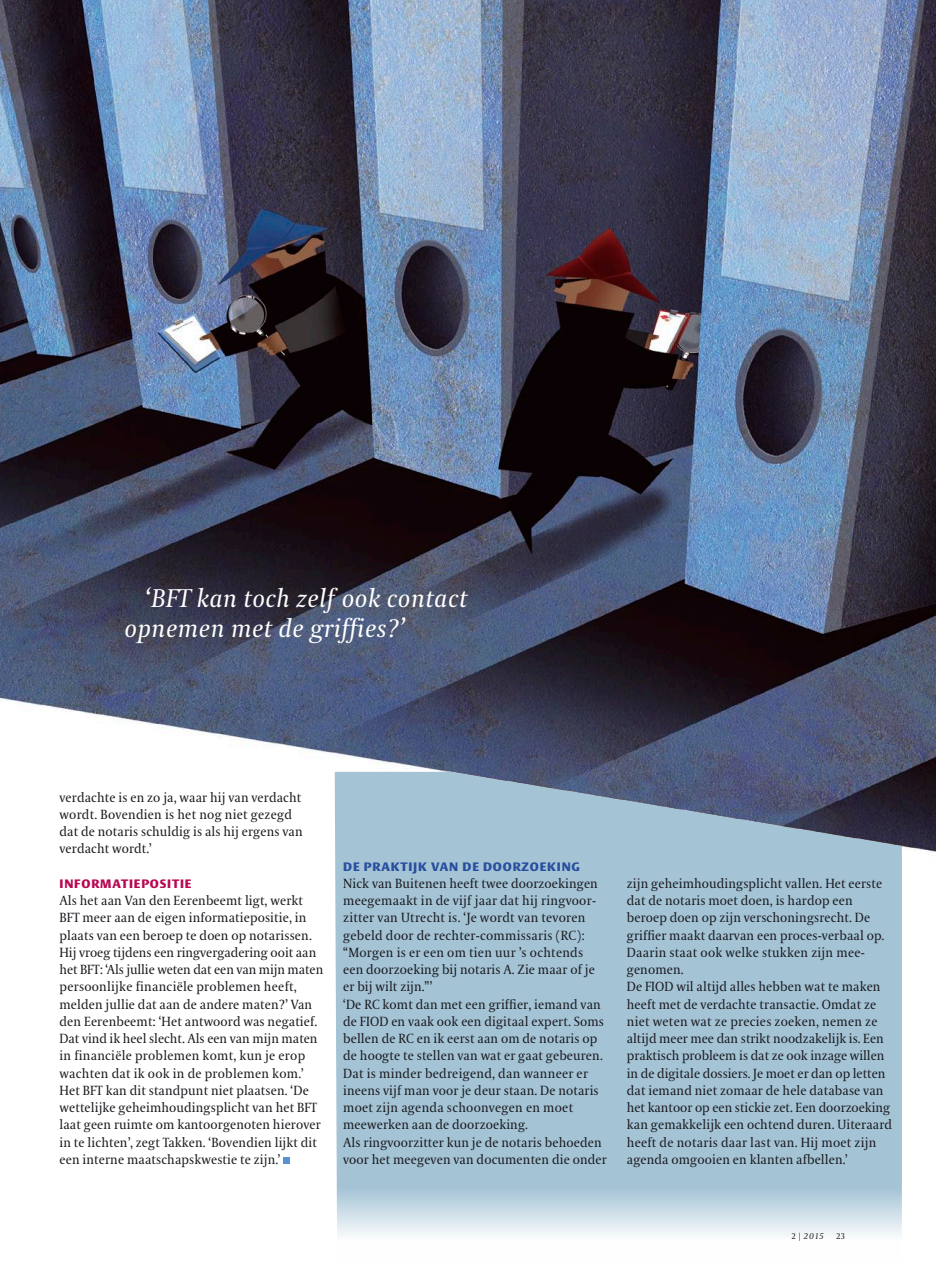
<style>
.page{position:relative;width:936px;height:1263px;background:#fff}
.page>*{position:absolute;margin:0;border:0;box-sizing:border-box;transform-origin:0 0}
.t1{font:italic 25.5px/30px "VPRO Coranto";letter-spacing:.02em;color:#fff}
.t2{font:13.2px/17.2px "VPRO Coranto";letter-spacing:.01em;color:#1a1a1f}
.t3{font:700 12px "VPRO Vesta";letter-spacing:.07em;color:#284e9f}
.t4{font:700 12px "VPRO Vesta";letter-spacing:.07em;color:#b80852}
.t5{font:italic 8.25px "VPRO Coranto";color:#1a1a1f}
.t6{font:8.25px "VPRO Coranto Cn";color:#1a1a1f}
.s1{font-family:"VPRO Coranto Cn";font-style:normal}
</style>
<div class="page">
<img style="left:0;top:0;width:935px;height:884px">
<div style="left:283px;top:1157px;width:7px;height:7px;background:#5793cf"></div>
<svg style="left:335px;top:772px;width:566px;height:463px;background:#a2bed0"></svg>
<h1 class="t1" style="left:124px;top:584px;width:344px;text-indent:21px">‘BFT kan toch zelf ook contact opnemen met de griffies?’</h1>
<p class="t2" style="left:59px;top:788px;width:244px">verdachte is en zo ja, waar hij van verdacht wordt. Bovendien is het nog niet gezegd dat de notaris schuldig is als hij ergens van verdacht wordt.’</p>
<p class="t4" style="left:59px;top:878px;width:133px">INFORMATIEPOSITIE</p>
<p class="t2" style="left:59px;top:892px;width:265px">Als het aan Van den Eerenbeemt ligt, werkt BFT meer aan de eigen informatiepositie, in plaats van een beroep te doen op notarissen.<br>Hij vroeg tijdens een ringvergadering ooit aan het BFT: ‘Als jullie weten dat een van mijn maten persoonlijke financiële problemen heeft, melden jullie dat aan de andere maten?’ Van den Eerenbeemt: ‘Het antwoord was negatief.<br>Dat vind ik heel slecht. Als een van mijn maten in financiële problemen komt, kun je erop wachten dat ik ook in de problemen kom.’ Het BFT kan dit standpunt niet plaatsen. ‘De wettelijke geheimhoudingsplicht van het BFT laat geen ruimte om kantoorgenoten hierover in te lichten’, zegt Takken. ‘Bovendien lijkt dit een interne maatschapskwestie te zijn.’</p>
<p class="t3" style="left:343px;top:861px;width:238px">DE PRAKTIJK VAN DE DOORZOEKING</p>
<p class="t2" style="left:343px;top:875px;width:265px">Nick van Buitenen heeft twee doorzoekingen meegemaakt in de vijf jaar dat hij ringvoor&shy;zitter van Utrecht is. ‘Je wordt van tevoren gebeld door de rechter-commissaris (RC): “Morgen is er een om tien uur ’s ochtends<br>een doorzoeking bij notaris A. Zie maar of je er bij wilt zijn.”’<br>‘De RC komt dan met een griffier, iemand van de FIOD en vaak ook een digitaal expert. Soms bellen de RC en ik eerst aan om de notaris op de hoogte te stellen van wat er gaat gebeuren.<br>Dat is minder bedreigend, dan wanneer er ineens vijf man voor je deur staan. De notaris moet zijn agenda schoonvegen en moet meewerken aan de doorzoeking.<br>Als ringvoorzitter kun je de notaris behoeden voor het meegeven van documenten die onder</p>
<p class="t2" style="left:626px;top:875px;width:267px">zijn geheimhoudingsplicht vallen. Het eerste dat de notaris moet doen, is hardop een beroep doen op zijn verschoningsrecht. De griffier maakt daarvan een proces-verbaal op.<br>Daarin staat ook welke stukken zijn mee-- genomen.<br>De FIOD wil altijd alles hebben wat te maken heeft met de verdachte transactie. Omdat ze niet weten wat ze precies zoeken, nemen ze altijd meer mee dan strikt noodzakelijk is. Een praktisch probleem is dat ze ook inzage willen in de digitale dossiers. Je moet er dan op letten dat iemand niet zomaar de hele database van het kantoor op een stickie zet. Een doorzoeking kan gemakkelijk een ochtend duren. Uiteraard heeft de notaris daar last van. Hij moet zijn agenda omgooien en klanten afbellen.’</p>
<p class="t5" style="left:791px;top:1231px;width:33px"><span class="s1">2 |</span> 2015</p>
<p class="t6" style="left:836px;top:1231px;width:10px">23</p>
</div>
